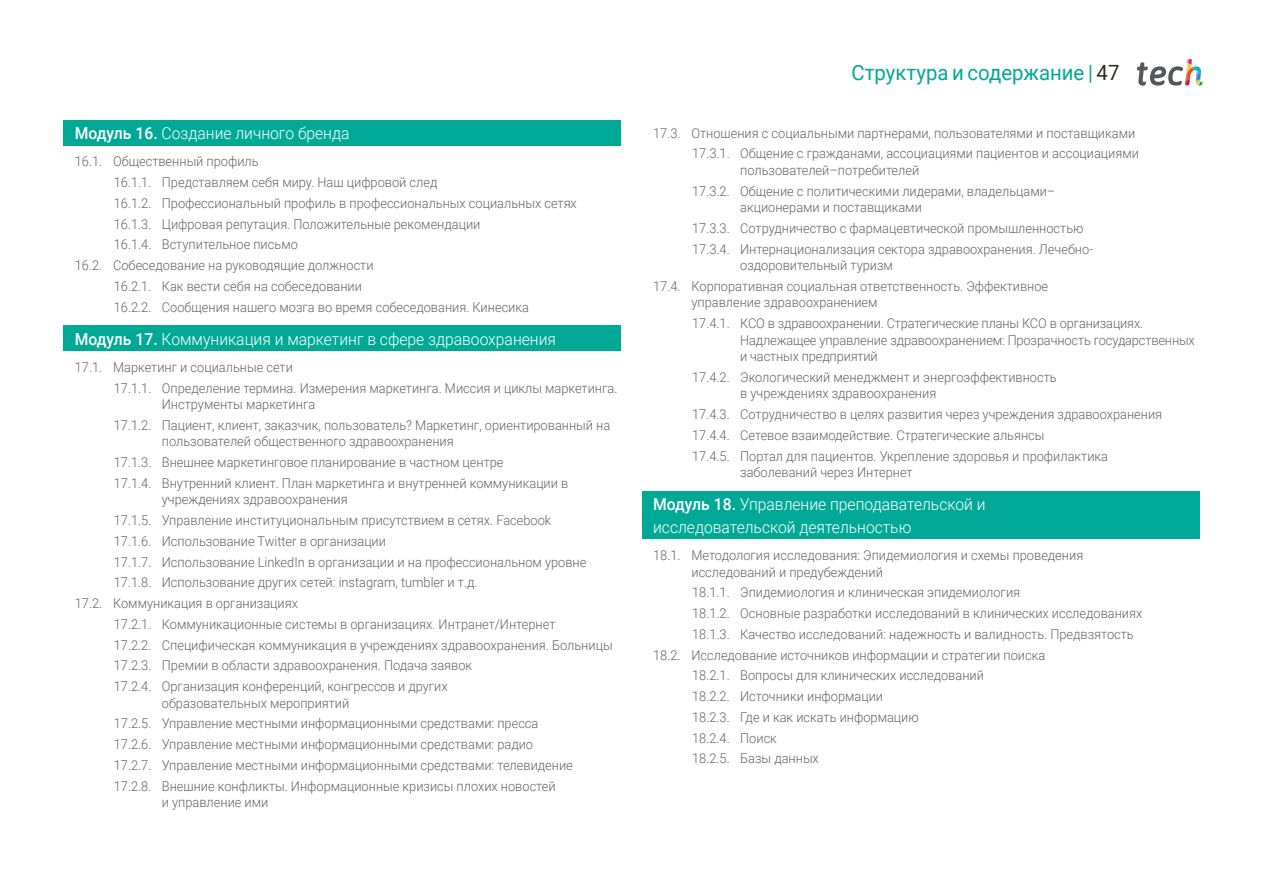
<style>
.page{position:relative;width:1263px;height:893px;background:#fff}
.page>*{position:absolute;margin:0;border:0;box-sizing:border-box;transform-origin:0 0}
.t1{font:21px "Roboto";color:#00a996}
.t2{font:300 16.5px/22.5px "Roboto";color:#fff;scale:.95 1}
.t3{font:300 13.5px/20.7px "Roboto";color:#61646a;scale:.95 1}
.s1{font-weight:500}
.s2{color:#312e20}
</style>
<div class="page">
<div style="left:64px;top:120px;width:557px;height:25px;background:#00a996"></div>
<div style="left:64px;top:326px;width:557px;height:25px;background:#00a996"></div>
<div style="left:642px;top:492px;width:557px;height:47px;background:#00a996"></div>
<svg style="left:1137px;top:59px;width:65px;height:27px"></svg>
<p class="t2" style="left:75px;top:121px;width:291px"><span class="s1">Модуль 16.</span> Создание личного бренда</p>
<p class="t3" style="left:75px;top:151px;width:195px">16.1. Общественный профиль</p>
<p class="t3" style="left:114px;top:171px;width:342px">16.1.1. Представляем себя миру. Наш цифровой след</p>
<p class="t3" style="left:114px;top:192px;width:489px">16.1.2. Профессиональный профиль в профессиональных социальных сетях</p>
<p class="t3" style="left:114px;top:213px;width:387px">16.1.3. Цифровая репутация. Положительные рекомендации</p>
<p class="t3" style="left:114px;top:234px;width:195px">16.1.4. Вступительное письмо</p>
<p class="t3" style="left:75px;top:254px;width:316px">16.2. Собеседование на руководящие должности</p>
<p class="t3" style="left:114px;top:275px;width:263px">16.2.1. Как вести себя на собеседовании</p>
<p class="t3" style="left:114px;top:296px;width:438px">16.2.2. Сообщения нашего мозга во время собеседования. Кинесика</p>
<p class="t2" style="left:75px;top:327px;width:508px"><span class="s1">Модуль 17.</span> Коммуникация и маркетинг в сфере здравоохранения</p>
<p class="t3" style="left:114px;top:356px;width:532px;text-indent:-39px">17.1. Маркетинг и социальные сети<br>17.1.1. Определение термина. Измерения маркетинга. Миссия и циклы маркетинга.</p>
<p class="t3" style="left:114px;top:393px;width:524px;text-indent:48px">Инструменты маркетинга<br>17.1.2. Пациент, клиент, заказчик, пользователь? Маркетинг, ориентированный на</p>
<p class="t3" style="left:114px;top:431px;width:480px;text-indent:48px">пользователей общественного здравоохранения<br>17.1.3. Внешнее маркетинговое планирование в частном центре<br>17.1.4. Внутренний клиент. План маркетинга и внутренней коммуникации в</p>
<p class="t3" style="left:162px;top:489px;width:197px">учреждениях здравоохранения</p>
<p class="t3" style="left:114px;top:509px;width:462px">17.1.5. Управление институциональным присутствием в сетях. Facebook</p>
<p class="t3" style="left:114px;top:530px;width:288px">17.1.6. Использование Twitter в организации</p>
<p class="t3" style="left:114px;top:551px;width:499px">17.1.7. Использование LinkedIn в организации и на профессиональном уровне</p>
<p class="t3" style="left:114px;top:572px;width:384px">17.1.8. Использование других сетей: instagram, tumbler и т.д.</p>
<p class="t3" style="left:75px;top:592px;width:236px">17.2. Коммуникация в организациях</p>
<p class="t3" style="left:114px;top:613px;width:466px">17.2.1. Коммуникационные системы в организациях. Интранет/Интернет</p>
<p class="t3" style="left:114px;top:634px;width:527px">17.2.2. Специфическая коммуникация в учреждениях здравоохранения. Больницы</p>
<p class="t3" style="left:114px;top:655px;width:379px">17.2.3. Премии в области здравоохранения. Подача заявок</p>
<p class="t3" style="left:114px;top:675px;width:353px">17.2.4. Организация конференций, конгрессов и других</p>
<p class="t3" style="left:114px;top:692px;width:485px;text-indent:48px">образовательных мероприятий<br>17.2.5. Управление местными информационными средствами: пресса 17.2.6. Управление местными информационными средствами: радио 17.2.7. Управление местными информационными средствами: телевидение 17.2.8. Внешние конфликты. Информационные кризисы плохих новостей</p>
<p class="t3" style="left:162px;top:791px;width:114px">и управление ими</p>
<h1 class="t1" style="left:851px;top:57px;width:269px">Структура и содержание | <span class="s2">47</span></h1>
<p class="t3" style="left:653px;top:122px;width:513px;text-align:right">17.3. Отношения с социальными партнерами, пользователями и поставщиками<br>17.3.1. Общение с гражданами, ассоциациями пациентов и ассоциациями</p>
<p class="t3" style="left:692px;top:159px;width:384px;text-indent:48px">пользователей–потребителей<br>17.3.2. Общение с политическими лидерами, владельцами–</p>
<p class="t3" style="left:692px;top:197px;width:423px;text-indent:48px">акционерами и поставщиками<br>17.3.3. Сотрудничество с фармацевтической промышленностью<br>17.3.4. Интернационализация сектора здравоохранения. Лечебно-</p>
<p class="t3" style="left:653px;top:255px;width:417px;text-indent:87px">оздоровительный туризм<br>17.4. Корпоративная социальная ответственность. Эффективное</p>
<p class="t3" style="left:691px;top:292px;width:477px">управление здравоохранением<br>17.4.1. КСО в здравоохранении. Стратегические планы КСО в организациях.</p>
<p class="t3" style="left:740px;top:331px;width:480px;line-height:16.5px">Надлежащее управление здравоохранением: Прозрачность государственных и частных предприятий</p>
<p class="t3" style="left:740px;top:368px;width:335px;line-height:16.5px;text-indent:-48px">17.4.2. Экологический менеджмент и энергоэффективность в учреждениях здравоохранения</p>
<p class="t3" style="left:692px;top:404px;width:496px">17.4.3. Сотрудничество в целях развития через учреждения здравоохранения<br>17.4.4. Сетевое взаимодействие. Стратегические альянсы<br>17.4.5. Портал для пациентов. Укрепление здоровья и профилактика</p>
<p class="t3" style="left:740px;top:462px;width:183px">заболеваний через Интернет</p>
<p class="t2" style="left:653px;top:493px;width:351px"><span class="s1">Модуль 18.</span> Управление преподавательской и исследовательской деятельностью</p>
<p class="t3" style="left:691px;top:546px;width:414px;line-height:16.5px;text-indent:-38px">18.1. Методология исследования: Эпидемиология и схемы проведения исследований и предубеждений</p>
<p class="t3" style="left:692px;top:582px;width:347px">18.1.1. Эпидемиология и клиническая эпидемиология</p>
<p class="t3" style="left:692px;top:602px;width:475px">18.1.2. Основные разработки исследований в клинических исследованиях</p>
<p class="t3" style="left:692px;top:623px;width:466px">18.1.3. Качество исследований: надежность и валидность. Предвзятость</p>
<p class="t3" style="left:653px;top:644px;width:414px">18.2. Исследование источников информации и стратегии поиска</p>
<p class="t3" style="left:692px;top:665px;width:309px">18.2.1. Вопросы для клинических исследований</p>
<p class="t3" style="left:692px;top:685px;width:202px">18.2.2. Источники информации</p>
<p class="t3" style="left:692px;top:706px;width:240px">18.2.3. Где и как искать информацию</p>
<p class="t3" style="left:692px;top:727px;width:91px">18.2.4. Поиск</p>
<p class="t3" style="left:692px;top:748px;width:135px">18.2.5. Базы данных</p>
</div>
